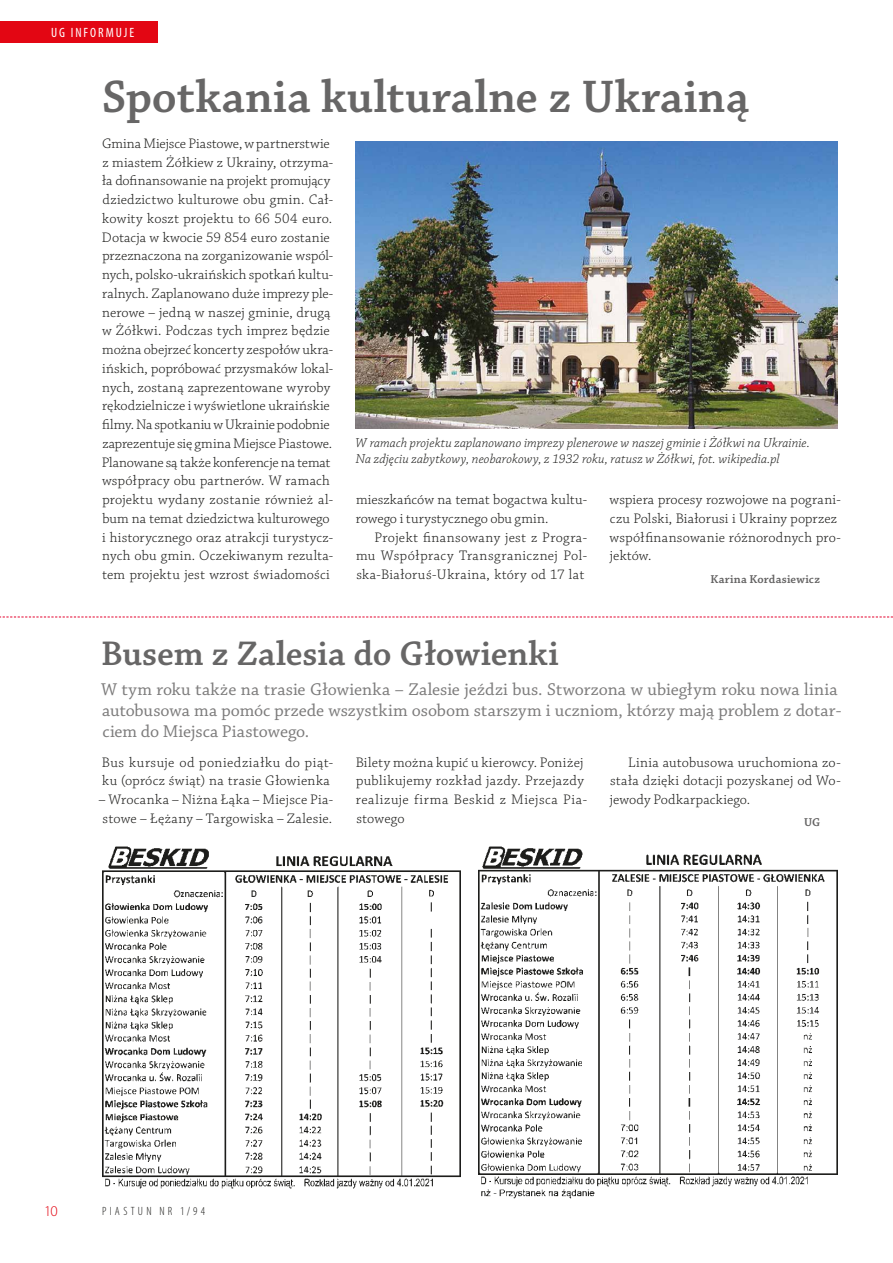
<style>
.page{position:relative;width:893px;height:1263px;background:#fff}
.page>*{position:absolute;margin:0;border:0;box-sizing:border-box;transform-origin:0 0}
.t1{font:600 48px "Chaparral Pro";letter-spacing:.01em;color:#676666}
.t2{font:600 36px "Chaparral Pro";letter-spacing:.005em;color:#676666}
.t3{font:18px/21px "Chaparral Pro";color:#7c7b7b}
.t4{font:300 15px "Myriad Pro";color:#e30613}
.t5{font:300 14.55px/18.8px "Chaparral Pro";letter-spacing:.01em;color:#1d1d1b}
.t6{font:300 14.55px/18.8px "Chaparral Pro";letter-spacing:.03em;color:#1d1d1b}
.t7{font:italic 300 13.5px/16.5px "Chaparral Pro";letter-spacing:.005em;color:#1d1d1b}
.t8{font:condensed 13.5px "Myriad Pro";letter-spacing:.145em;color:#fff}
.t9{font:600 12px "Chaparral Pro";letter-spacing:.035em;color:#626161}
.t10{font:300 condensed 12px "Myriad Pro";letter-spacing:.27em;color:#1d1d1b}
</style>
<div class="page">
<svg style="left:0;top:617px;width:893px;height:1px"></svg>
<img style="left:102px;top:846px;width:359px;height:342px">
<img style="left:479px;top:847px;width:359px;height:352px">
<div style="left:0;top:21px;width:158px;height:22px;background:#e30613"></div>
<img style="left:356px;top:141px;width:482px;height:287px">
<p class="t8" style="left:51px;top:24px;width:85px">UG INFORMUJE</p>
<h1 class="t1" style="left:102px;top:70px;width:649px">Spotkania kulturalne z Ukrainą</h1>
<p class="t5" style="left:102px;top:134px;width:233px">Gmina Miejsce Piastowe, w partnerstwie z miastem Żółkiew z Ukrainy, otrzyma&shy;ła dofinansowanie na projekt promujący dziedzictwo kulturowe obu gmin. Cał&shy;kowity koszt projektu to 66 504 euro.<br>Dotacja w kwocie 59 854 euro zostanie przeznaczona na zorganizowanie wspól&shy;nych, polsko-ukraińskich spotkań kultu&shy;ralnych. Zaplanowano duże imprezy ple&shy;nerowe – jedną w naszej gminie, drugą w Żółkwi. Podczas tych imprez będzie można obejrzeć koncerty zespołów ukra&shy;ińskich, popróbować przysmaków lokal&shy;nych, zostaną zaprezentowane wyroby rękodzielnicze i wyświetlone ukraińskie filmy. Na spotkaniu w Ukrainie podobnie zaprezentuje się gmina Miejsce Piastowe.<br>Planowane są także konferencje na temat współpracy obu partnerów. W ramach projektu wydany zostanie również al&shy;bum na temat dziedzictwa kulturowego i historycznego oraz atrakcji turystycz&shy;nych obu gmin. Oczekiwanym rezulta&shy;tem projektu jest wzrost świadomości</p>
<p class="t7" style="left:356px;top:435px;width:456px">W ramach projektu zaplanowano imprezy plenerowe w naszej gminie i Żółkwi na Ukrainie.<br>Na zdjęciu zabytkowy, neobarokowy, z 1932 roku, ratusz w Żółkwi, fot. wikipedia.pl</p>
<p class="t5" style="left:356px;top:491px;width:233px">mieszkańców na temat bogactwa kultu&shy;rowego i turystycznego obu gmin.</p>
<p class="t5" style="left:356px;top:528px;width:232px;text-align:justify;text-indent:18px">Projekt finansowany jest z Progra&shy;mu Współpracy Transgranicznej Pol&shy;ska-Białoruś-Ukraina, który od 17 lat</p>
<p class="t5" style="left:609px;top:491px;width:233px">wspiera procesy rozwojowe na pograni&shy;czu Polski, Białorusi i Ukrainy poprzez współfinansowanie różnorodnych pro&shy;jektów.</p>
<p class="t9" style="left:710px;top:572px;width:111px">Karina Kordasiewicz</p>
<h2 class="t2" style="left:101px;top:633px;width:459px">Busem z Zalesia do Głowienki</h2>
<p class="t3" style="left:101px;top:680px;width:742px">W tym roku także na trasie Głowienka – Zalesie jeździ bus. Stworzona w ubiegłym roku nowa linia autobusowa ma pomóc przede wszystkim osobom starszym i uczniom, którzy mają problem z dotar&shy;ciem do Miejsca Piastowego.</p>
<p class="t6" style="left:102px;top:753px;width:233px">Bus kursuje od poniedziałku do piąt&shy;ku (oprócz świąt) na trasie Głowienka</p>
<p class="t5" style="left:98px;top:791px;width:236px">– Wrocanka – Niżna Łąka – Miejsce Pia&shy;stowe – Łężany – Targowiska – Zalesie.</p>
<p class="t6" style="left:356px;top:753px;width:233px">Bilety można kupić u kierowcy. Poniżej publikujemy rozkład jazdy. Przejazdy realizuje firma Beskid z Miejsca Pia&shy;stowego</p>
<p class="t5" style="left:610px;top:753px;width:232px;text-align:justify;text-indent:18px">Linia autobusowa uruchomiona zo&shy;stała dzięki dotacji pozyskanej od Wo&shy;jewody Podkarpackiego.</p>
<p class="t9" style="left:804px;top:816px;width:18px">UG</p>
<p class="t4" style="left:44px;top:1203px;width:15px">10</p>
<p class="t10" style="left:102px;top:1204px;width:104px">PIASTUN NR 1/94</p>
</div>
